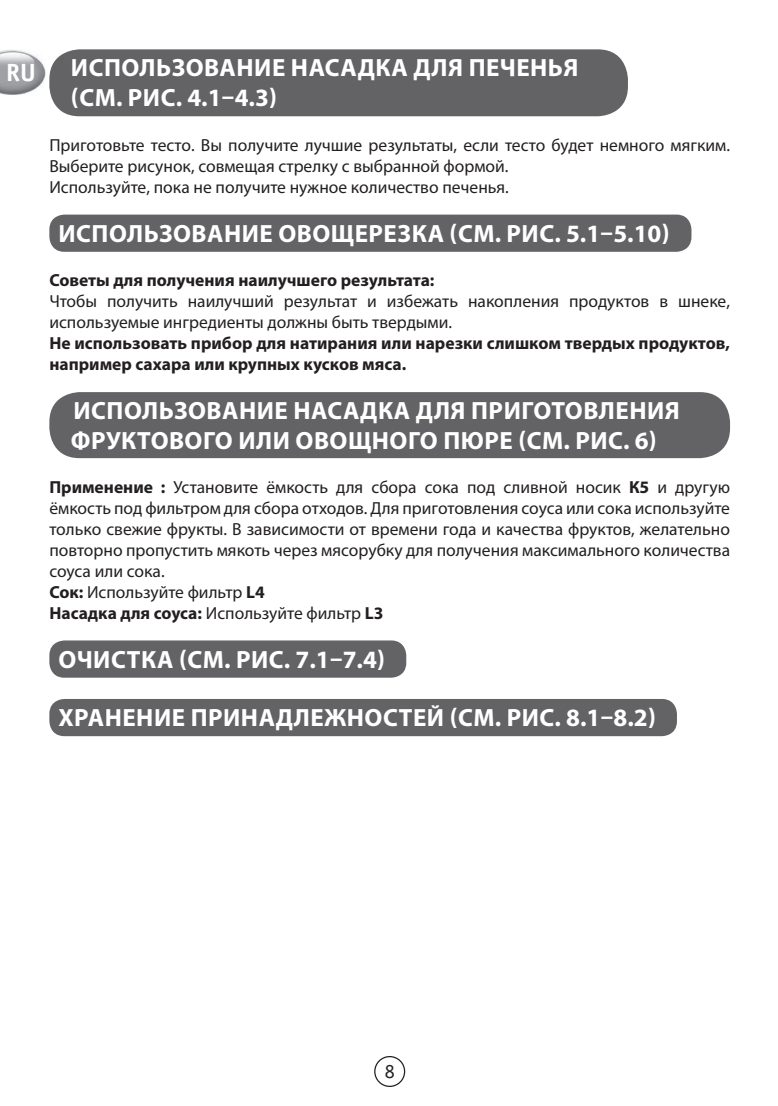
<style>
.page{position:relative;width:778px;height:1106px;background:#fff}
.page>*{position:absolute;margin:0;border:0;box-sizing:border-box;transform-origin:0 0}
.t1{font:700 25px/30px "Myriad Pro";letter-spacing:.02em;color:#fff}
.t2{font:700 25px "Officina Sans";color:#fff}
.t3{font:20px "Officina Sans";color:#231f20}
.t4{font:17.5px/21px "Myriad Pro";color:#231f20}
.t5{font:700 17.5px/21px "Myriad Pro";color:#231f20}
.s1{font-weight:700}
</style>
<div class="page">
<div style="left:374px;top:1056px;width:31px;height:31px;border:1px solid #231f20;border-radius:50%"></div>
<img style="left:0;top:50px;width:45px;height:45px">
<div style="left:49px;top:49px;width:579px;height:67px;background:#636366;border-radius:30px"></div>
<div style="left:49px;top:215px;width:642px;height:37px;background:#636366;border-radius:15px"></div>
<div style="left:49px;top:392px;width:681px;height:66px;background:#636366;border-radius:30px"></div>
<div style="left:49px;top:640px;width:357px;height:37px;background:#636366;border-radius:15px"></div>
<div style="left:49px;top:699px;width:628px;height:37px;background:#636366;border-radius:15px"></div>
<h1 class="t2" style="left:6px;top:57px;width:31px">RU</h1>
<h1 class="t1" style="left:71px;top:52px;width:509px">ИСПОЛЬЗОВАНИЕ НАСАДКА ДЛЯ ПЕЧЕНЬЯ (СМ. РИС. 4.1–4.3)</h1>
<p class="t4" style="left:49px;top:134px;width:682px">Приготовьте тесто. Вы получите лучшие результаты, если тесто будет немного мягким.<br>Выберите рисунок, совмещая стрелку с выбранной формой.<br>Используйте, пока не получите нужное количество печенья.</p>
<h1 class="t1" style="left:58px;top:217px;width:612px">ИСПОЛЬЗОВАНИЕ ОВОЩЕРЕЗКА (СМ. РИС. 5.1–5.10)</h1>
<p class="t5" style="left:49px;top:269px;width:386px">Советы для получения наилучшего результата:</p>
<p class="t4" style="left:49px;top:290px;width:682px">Чтобы получить наилучший результат и избежать накопления продуктов в шнеке, используемые ингредиенты должны быть твердыми.</p>
<p class="t5" style="left:49px;top:332px;width:682px">Не использовать прибор для натирания или нарезки слишком твердых продуктов, например сахара или крупных кусков мяса.</p>
<h1 class="t1" style="left:71px;top:394px;width:610px">ИСПОЛЬЗОВАНИЕ НАСАДКА ДЛЯ ПРИГОТОВЛЕНИЯ<br>ФРУКТОВОГО ИЛИ ОВОЩНОГО ПЮРЕ (СМ. РИС. 6)</h1>
<p class="t4" style="left:49px;top:476px;width:682px"><span class="s1">Применение :</span> Установите ёмкость для сбора сока под сливной носик <span class="s1">К5</span> и другую ёмкость под фильтром для сбора отходов. Для приготовления соуса или сока используйте только свежие фрукты. В зависимости от времени года и качества фруктов, желательно повторно пропустить мякоть через мясорубку для получения максимального количества соуса или сока.<br><span class="s1">Сок:</span> Используйте фильтр <span class="s1">L4<br>Насадка для соуса:</span> Используйте фильтр <span class="s1">L3</span></p>
<h1 class="t1" style="left:58px;top:643px;width:328px">ОЧИСТКА (СМ. РИС. 7.1–7.4)</h1>
<h1 class="t1" style="left:58px;top:702px;width:599px">ХРАНЕНИЕ ПРИНАДЛЕЖНОСТЕЙ (СМ. РИС. 8.1–8.2)</h1>
<p class="t3" style="left:385px;top:1060px;width:11px">8</p>
</div>
